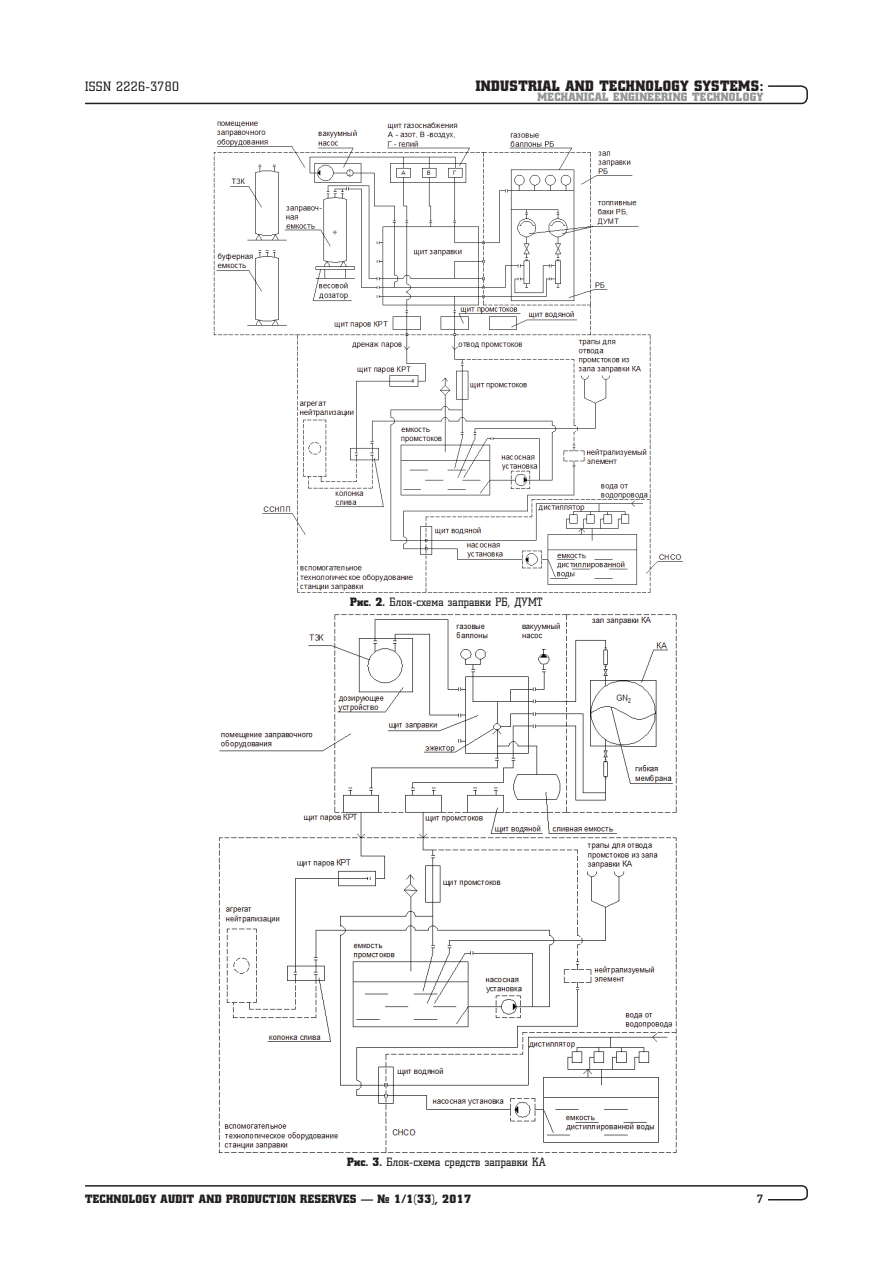
<style>
.page{position:relative;width:893px;height:1276px;background:#fff}
.page>*{position:absolute;margin:0;border:0;box-sizing:border-box;transform-origin:0 0}
.t1{font:15px "Coliseum Black C";letter-spacing:.025em;color:#231f20}
.t2{font:13.5px "Coliseum C";letter-spacing:.03em;color:#231f20}
.t3{font:12px "Coliseum C";letter-spacing:.015em;color:#231f20}
.t4{font:12px "Coliseum Black C";letter-spacing:.025em;color:#231f20}
.t5{font:12px "Coliseum Black C";letter-spacing:.025em;color:#939598}
.t6{font:700 12px "Coliseum C";color:#231f20}
.s1{font-family:"Coliseum Black C"}
</style>
<div class="page">
<svg style="left:85px;top:1185px;width:723px;height:16px"></svg>
<svg style="left:85px;top:85px;width:723px;height:20px"></svg>
<img style="left:213px;top:121px;width:470px;height:472px">
<img style="left:218px;top:614px;width:459px;height:539px">
<p class="t2" style="left:85px;top:78px;width:96px">ISSN 2226-3780</p>
<p class="t1" style="left:476px;top:77px;width:289px">INDUSTRIAL AND TECHNOLOGY SYSTEMS:</p>
<p class="t5" style="left:538px;top:90px;width:227px">MECHANICAL ENGINEERING TECHNOLOGY</p>
<p class="t3" style="left:350px;top:595px;width:194px"><span class="s1">РИС. 2.</span> Блок-схема заправки РБ, ДУМТ</p>
<p class="t3" style="left:347px;top:1155px;width:200px"><span class="s1">РИС. 3.</span> Блок-схема средств заправки КА</p>
<p class="t4" style="left:85px;top:1191px;width:387px">TECHNOLOGY AUDIT AND PRODUCTION RESERVES — № 1/1(33), 2017</p>
<p class="t6" style="left:757px;top:1191px;width:8px">7</p>
</div>
